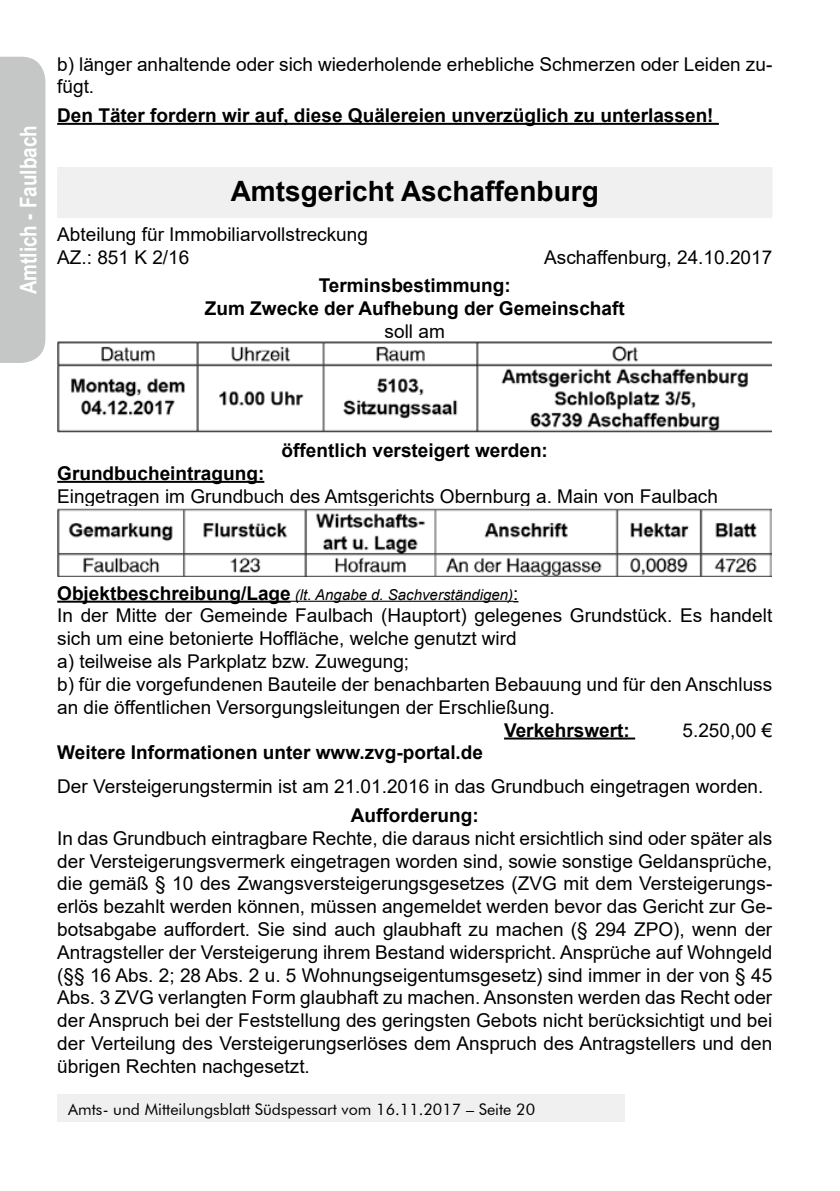
<style>
.page{position:relative;width:840px;height:1191px;background:#fff}
.page>*{position:absolute;margin:0;border:0;box-sizing:border-box;transform-origin:0 0}
.t1{font:700 28px "Arial";color:#000}
.t2{font:700 23px "Arial Narrow";color:#fff}
.t3{font:19px/22.8px "Arial";color:#000}
.t4{font:700 19px/22.8px "Arial";color:#000;text-align:center}
.t5{font:16px "Futura BT";color:#000}
.t6{font:italic 15px "Arial";color:#000}
.s1{font-weight:700;font-style:normal;font-size:19px}
.s2{font-style:normal;font-size:19px}
</style>
<div class="page">
<div style="left:57px;top:1095px;width:567px;height:27px;background:#f0f0f0"></div>
<hr style="left:57px;top:123px;width:661px;height:2px;background:#000">
<div style="left:57px;top:172px;width:714px;height:46px;background:#f0f0f0"></div>
<div style="left:57px;top:167px;width:714px;height:46px;background:#f0f0f0"></div>
<hr style="left:57px;top:481px;width:207px;height:2px;background:#000">
<hr style="left:57px;top:600px;width:233px;height:2px;background:#000">
<hr style="left:290px;top:600px;width:223px;height:2px;background:#000">
<hr style="left:504px;top:737px;width:130px;height:2px;background:#000">
<img style="left:57px;top:341px;width:714px;height:92px">
<img style="left:57px;top:508px;width:714px;height:69px">
<div style="left:0;top:57px;width:45px;height:306px;background:#c5c6c6"></div>
<p class="t2" style="left:11px;top:294px;width:170px;rotate:-90deg">Amtlich - Faulbach</p>
<p class="t3" style="left:57px;top:52px;width:716px">b) länger anhaltende oder sich wiederholende erhebliche Schmerzen oder Leiden zu&shy;fügt.</p>
<p class="t4" style="left:57px;top:104px;width:657px">Den Täter fordern wir auf, diese Quälereien unverzüglich zu unterlassen!</p>
<h1 class="t1" style="left:230px;top:171px;width:369px">Amtsgericht Aschaffenburg</h1>
<p class="t3" style="left:57px;top:223px;width:312px">Abteilung für Immobiliarvollstreckung<br>AZ.: 851 K 2/16</p>
<p class="t3" style="left:544px;top:245px;width:229px">Aschaffenburg, 24.10.2017</p>
<p class="t4" style="left:205px;top:274px;width:421px">Terminsbestimmung:<br>Zum Zwecke der Aufhebung der Gemeinschaft</p>
<p class="t3" style="left:384px;top:319px;width:62px">soll am</p>
<p class="t4" style="left:281px;top:439px;width:268px">öffentlich versteigert werden:</p>
<p class="t4" style="left:57px;top:462px;width:208px">Grundbucheintragung:</p>
<p class="t3" style="left:57px;top:484px;width:662px">Eingetragen im Grundbuch des Amtsgerichts Obernburg a. Main von Faulbach</p>
<p class="t6" style="left:57px;top:584px;width:462px"><span class="s1">Objektbeschreibung/Lage</span> (lt. Angabe d. Sachverständigen)<span class="s2">:</span></p>
<p class="t3" style="left:57px;top:604px;width:716px">In der Mitte der Gemeinde Faulbach (Hauptort) gelegenes Grundstück. Es handelt sich um eine betonierte Hoffläche, welche genutzt wird<br>a) teilweise als Parkplatz bzw. Zuwegung;<br>b) für die vorgefundenen Bauteile der benachbarten Bebauung und für den Anschluss an die öffentlichen Versorgungsleitungen der Erschließung.</p>
<p class="t4" style="left:504px;top:718px;width:127px">Verkehrswert:</p>
<p class="t3" style="left:682px;top:718px;width:91px">5.250,00 €</p>
<p class="t4" style="left:57px;top:741px;width:427px">Weitere Informationen unter www.zvg-portal.de</p>
<p class="t3" style="left:57px;top:775px;width:707px">Der Versteigerungstermin ist am 21.01.2016 in das Grundbuch eingetragen worden.</p>
<p class="t4" style="left:350px;top:804px;width:129px">Aufforderung:</p>
<p class="t3" style="left:57px;top:826px;width:716px;text-align:justify">In das Grundbuch eintragbare Rechte, die daraus nicht ersichtlich sind oder später als der Versteigerungsvermerk eingetragen worden sind, sowie sonstige Geldansprüche, die gemäß § 10 des Zwangsversteigerungsgesetzes (ZVG mit dem Versteigerungs&shy;erlös bezahlt werden können, müssen angemeldet werden bevor das Gericht zur Ge&shy;botsabgabe auffordert. Sie sind auch glaubhaft zu machen (§ 294 ZPO), wenn der Antragsteller der Versteigerung ihrem Bestand widerspricht. Ansprüche auf Wohngeld (§§ 16 Abs. 2; 28 Abs. 2 u. 5 Wohnungseigentumsgesetz) sind immer in der von § 45<br>Abs. 3 ZVG verlangten Form glaubhaft zu machen. Ansonsten werden das Recht oder der Anspruch bei der Feststellung des geringsten Gebots nicht berücksichtigt und bei der Verteilung des Versteigerungserlöses dem Anspruch des Antragstellers und den übrigen Rechten nachgesetzt.</p>
<p class="t5" style="left:68px;top:1099px;width:468px">Amts- und Mitteilungsblatt Südspessart vom 16.11.2017 – Seite 20</p>
</div>
